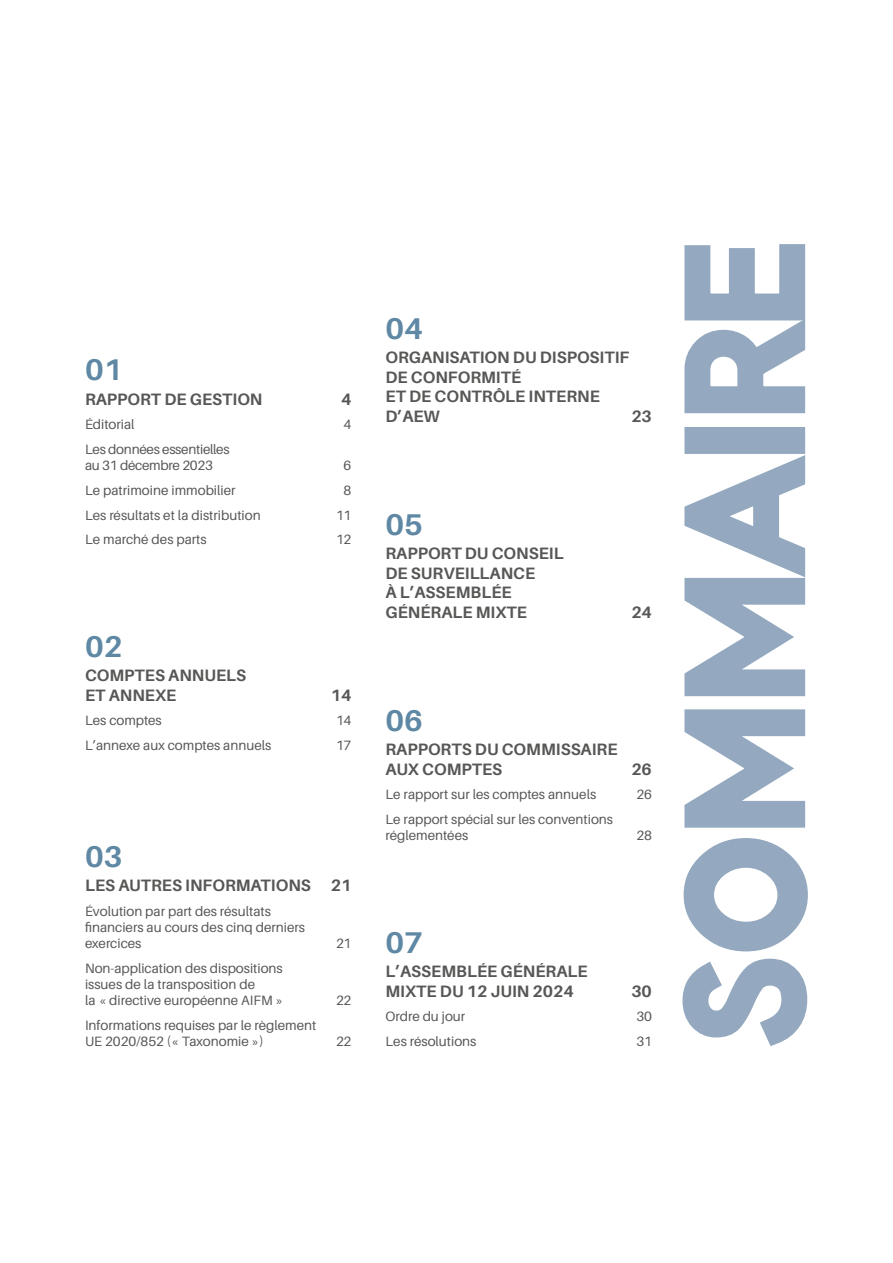
<style>
.page{position:relative;width:893px;height:1263px;background:#fff}
.page>*{position:absolute;margin:0;border:0;box-sizing:border-box;transform-origin:0 0}
.t1{font:700 30px "Aileron";color:#5f88a4}
.t2{font:700 16.5px/19.8px "Aileron";color:#575756}
.t3{font:13.5px/16.2px "Aileron";color:#575756}
.t4{font:13.5px/16.2px "Aileron";letter-spacing:-.02em;color:#575756}
</style>
<div class="page">
<div style="left:684px;top:427px;width:121px;height:27px;border:15px solid #94a9bf"></div>
<svg style="left:684px;top:244px;width:122px;height:170px"></svg>
<svg style="left:682px;top:444px;width:126px;height:602px"></svg>
<h1 class="t1" style="left:85px;top:353px;width:39px">01</h1>
<p class="t2" style="left:85px;top:389px;width:179px">RAPPORT DE GESTION</p>
<p class="t2" style="left:341px;top:389px;width:12px">4</p>
<p class="t3" style="left:85px;top:417px;width:51px">Éditorial</p>
<p class="t3" style="left:344px;top:417px;width:9px">4</p>
<p class="t4" style="left:85px;top:441px;width:146px">Les données essentielles au 31 décembre 2023</p>
<p class="t3" style="left:344px;top:457px;width:9px">6</p>
<p class="t3" style="left:85px;top:482px;width:152px">Le patrimoine immobilier</p>
<p class="t3" style="left:344px;top:482px;width:9px">8</p>
<p class="t3" style="left:85px;top:507px;width:177px">Les résultats et la distribution</p>
<p class="t3" style="left:336px;top:507px;width:17px">11</p>
<p class="t3" style="left:85px;top:532px;width:123px">Le marché des parts</p>
<p class="t3" style="left:336px;top:532px;width:17px">12</p>
<h1 class="t1" style="left:85px;top:630px;width:39px">02</h1>
<p class="t2" style="left:85px;top:665px;width:163px">COMPTES ANNUELS<br>ET ANNEXE</p>
<p class="t2" style="left:331px;top:685px;width:22px">14</p>
<p class="t3" style="left:85px;top:713px;width:78px">Les comptes</p>
<p class="t3" style="left:336px;top:713px;width:17px">14</p>
<p class="t3" style="left:85px;top:737px;width:188px">L’annexe aux comptes annuels</p>
<p class="t3" style="left:336px;top:737px;width:17px">17</p>
<h1 class="t1" style="left:85px;top:840px;width:39px">03</h1>
<p class="t2" style="left:85px;top:875px;width:268px">LES AUTRES INFORMATIONS 21</p>
<p class="t3" style="left:85px;top:903px;width:222px">Évolution par part des résultats financiers au cours des cinq derniers exercices</p>
<p class="t3" style="left:336px;top:935px;width:17px">21</p>
<p class="t3" style="left:85px;top:960px;width:200px">Non-application des dispositions issues de la transposition de<br>la « directive européenne AIFM »</p>
<p class="t3" style="left:85px;top:1017px;width:233px">Informations requises par le règlement<br>UE 2020/852 (« Taxonomie »)</p>
<p class="t3" style="left:336px;top:992px;width:17px">22</p>
<p class="t3" style="left:336px;top:1033px;width:17px">22</p>
<h1 class="t1" style="left:385px;top:312px;width:39px">04</h1>
<p class="t2" style="left:385px;top:347px;width:245px">ORGANISATION DU DISPOSITIF<br>DE CONFORMITÉ<br>ET DE CONTRÔLE INTERNE<br>D’AEW</p>
<p class="t2" style="left:631px;top:407px;width:22px">23</p>
<h1 class="t1" style="left:385px;top:507px;width:39px">05</h1>
<p class="t2" style="left:385px;top:543px;width:180px">RAPPORT DU CONSEIL<br>DE SURVEILLANCE<br>À L’ASSEMBLÉE<br>GÉNÉRALE MIXTE</p>
<p class="t2" style="left:631px;top:603px;width:22px">24</p>
<h1 class="t1" style="left:385px;top:703px;width:39px">06</h1>
<p class="t2" style="left:385px;top:739px;width:234px">RAPPORTS DU COMMISSAIRE<br>AUX COMPTES</p>
<p class="t2" style="left:631px;top:759px;width:22px">26</p>
<p class="t3" style="left:385px;top:787px;width:212px">Le rapport sur les comptes annuels</p>
<p class="t3" style="left:637px;top:787px;width:17px">26</p>
<p class="t3" style="left:385px;top:811px;width:229px">Le rapport spécial sur les conventions réglementées</p>
<p class="t3" style="left:637px;top:827px;width:17px">28</p>
<h1 class="t1" style="left:385px;top:925px;width:39px">07</h1>
<p class="t2" style="left:385px;top:961px;width:204px">L’ASSEMBLÉE GÉNÉRALE<br>MIXTE DU 12 JUIN 2024</p>
<p class="t2" style="left:631px;top:981px;width:22px">30</p>
<p class="t3" style="left:385px;top:1009px;width:81px">Ordre du jour</p>
<p class="t3" style="left:637px;top:1009px;width:17px">30</p>
<p class="t3" style="left:385px;top:1033px;width:92px">Les résolutions</p>
<p class="t3" style="left:637px;top:1033px;width:17px">31</p>
</div>
